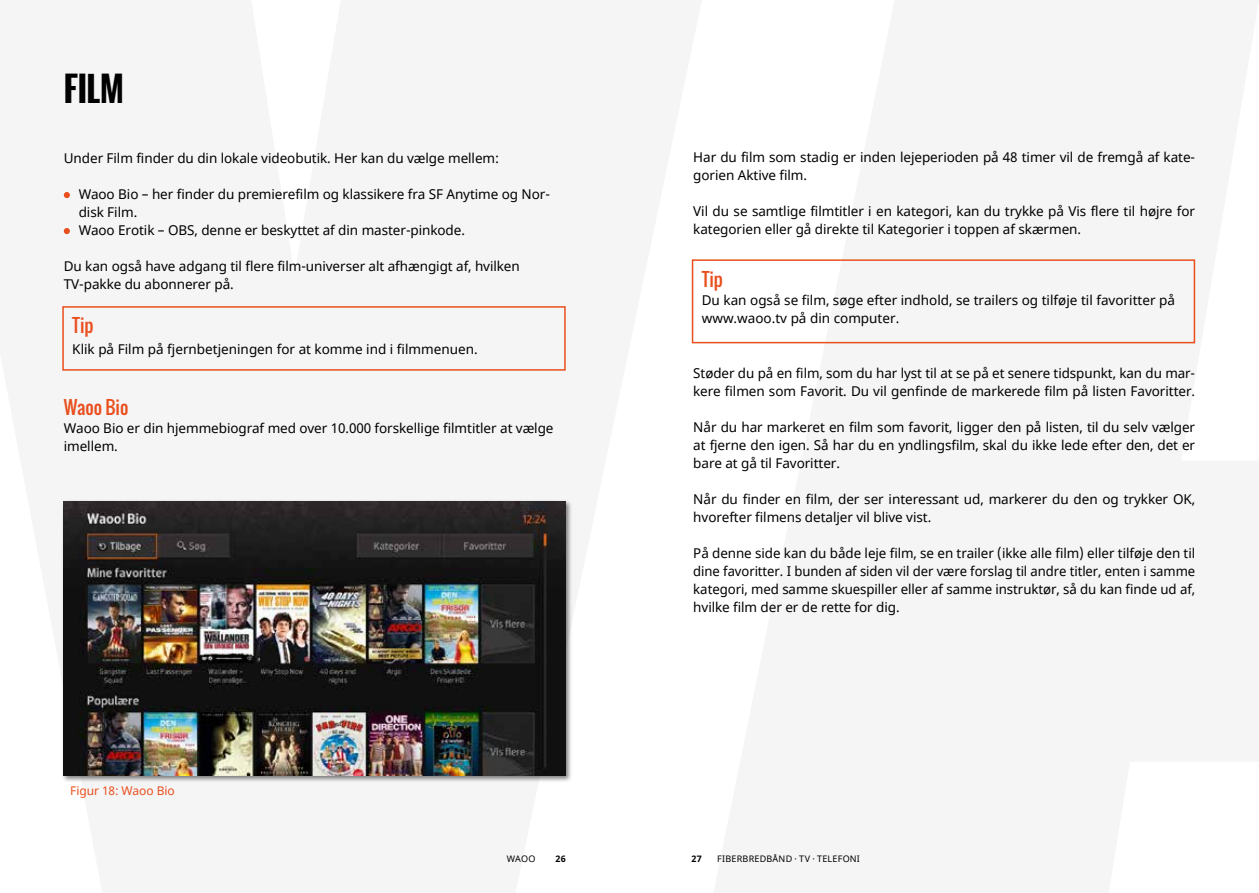
<style>
.page{position:relative;width:1259px;height:893px;background:#fff}
.page>*{position:absolute;margin:0;border:0;box-sizing:border-box;transform-origin:0 0}
.t1{font:700 33px "Oswald";color:#000}
.t2{font:18px "Oswald";letter-spacing:-.005em;color:#e94e1d}
.t3{font:13.5px/18px "Noto Sans";letter-spacing:-.005em;color:#000}
.t4{font:12px "Noto Sans";letter-spacing:-.005em;color:#e94e1d}
.t5{font:9px "Noto Sans";letter-spacing:.025em;color:#000}
.t6{font:700 9px "Noto Sans";color:#000}
</style>
<div class="page">
<div style="left:62px;top:306px;width:504px;height:65px;border:2px solid #e94e1d"></div>
<div style="left:692px;top:259px;width:503px;height:84px;border:2px solid #e94e1d"></div>
<div style="left:61px;top:499px;width:511px;height:283px;background:#000;opacity:.5"></div>
<img style="left:64px;top:501px;width:502px;height:275px">
<svg style="left:64px;top:192px;width:6px;height:6px"></svg>
<svg style="left:64px;top:228px;width:6px;height:6px"></svg>
<h1 class="t1" style="left:64px;top:64px;width:62px">FILM</h1>
<p class="t3" style="left:64px;top:150px;width:437px">Under Film finder du din lokale videobutik. Her kan du vælge mellem:</p>
<p class="t3" style="left:79px;top:186px;width:473px">Waoo Bio – her finder du premierefilm og klassikere fra SF Anytime og Nor&shy;disk Film.<br>Waoo Erotik – OBS, denne er beskyttet af din master-pinkode.</p>
<p class="t3" style="left:64px;top:258px;width:457px">Du kan også have adgang til flere film-universer alt afhængigt af, hvilken<br>TV-pakke du abonnerer på.</p>
<h2 class="t2" style="left:72px;top:312px;width:23px">Tip</h2>
<p class="t3" style="left:72px;top:341px;width:407px">Klik på Film på fjernbetjeningen for at komme ind i filmmenuen.</p>
<h2 class="t2" style="left:64px;top:394px;width:66px">Waoo Bio</h2>
<p class="t3" style="left:64px;top:420px;width:491px">Waoo Bio er din hjemmebiograf med over 10.000 forskellige filmtitler at vælge imellem.</p>
<p class="t4" style="left:70px;top:782px;width:106px">Figur 18: Waoo Bio</p>
<p class="t3" style="left:693px;top:149px;width:503px">Har du film som stadig er inden lejeperioden på 48 timer vil de fremgå af kate&shy;gorien Aktive film.</p>
<p class="t3" style="left:693px;top:203px;width:503px">Vil du se samtlige filmtitler i en kategori, kan du trykke på Vis flere til højre for kategorien eller gå direkte til Kategorier i toppen af skærmen.</p>
<h2 class="t2" style="left:702px;top:265px;width:23px">Tip</h2>
<p class="t3" style="left:702px;top:291px;width:475px">Du kan også se film, søge efter indhold, se trailers og tilføje til favoritter på www.waoo.tv på din computer.</p>
<p class="t3" style="left:693px;top:365px;width:503px">Støder du på en film, som du har lyst til at se på et senere tidspunkt, kan du mar&shy;kere filmen som Favorit. Du vil genfinde de markerede film på listen Favoritter.</p>
<p class="t3" style="left:693px;top:419px;width:503px;text-align:justify">Når du har markeret en film som favorit, ligger den på listen, til du selv vælger at fjerne den igen. Så har du en yndlingsfilm, skal du ikke lede efter den, det er bare at gå til Favoritter.</p>
<p class="t3" style="left:693px;top:491px;width:503px">Når du finder en film, der ser interessant ud, markerer du den og trykker OK, hvorefter filmens detaljer vil blive vist.</p>
<p class="t3" style="left:693px;top:545px;width:503px;text-align:justify">På denne side kan du både leje film, se en trailer (ikke alle film) eller tilføje den til dine favoritter. I bunden af siden vil der være forslag til andre titler, enten i samme kategori, med samme skuespiller eller af samme instruktør, så du kan finde ud af, hvilke film der er de rette for dig.</p>
<p class="t5" style="left:507px;top:852px;width:30px">WAOO</p>
<p class="t6" style="left:555px;top:852px;width:12px">26</p>
<p class="t6" style="left:691px;top:852px;width:12px">27</p>
<p class="t5" style="left:717px;top:852px;width:144px">FIBERBREDBÅND · TV · TELEFONI</p>
</div>
